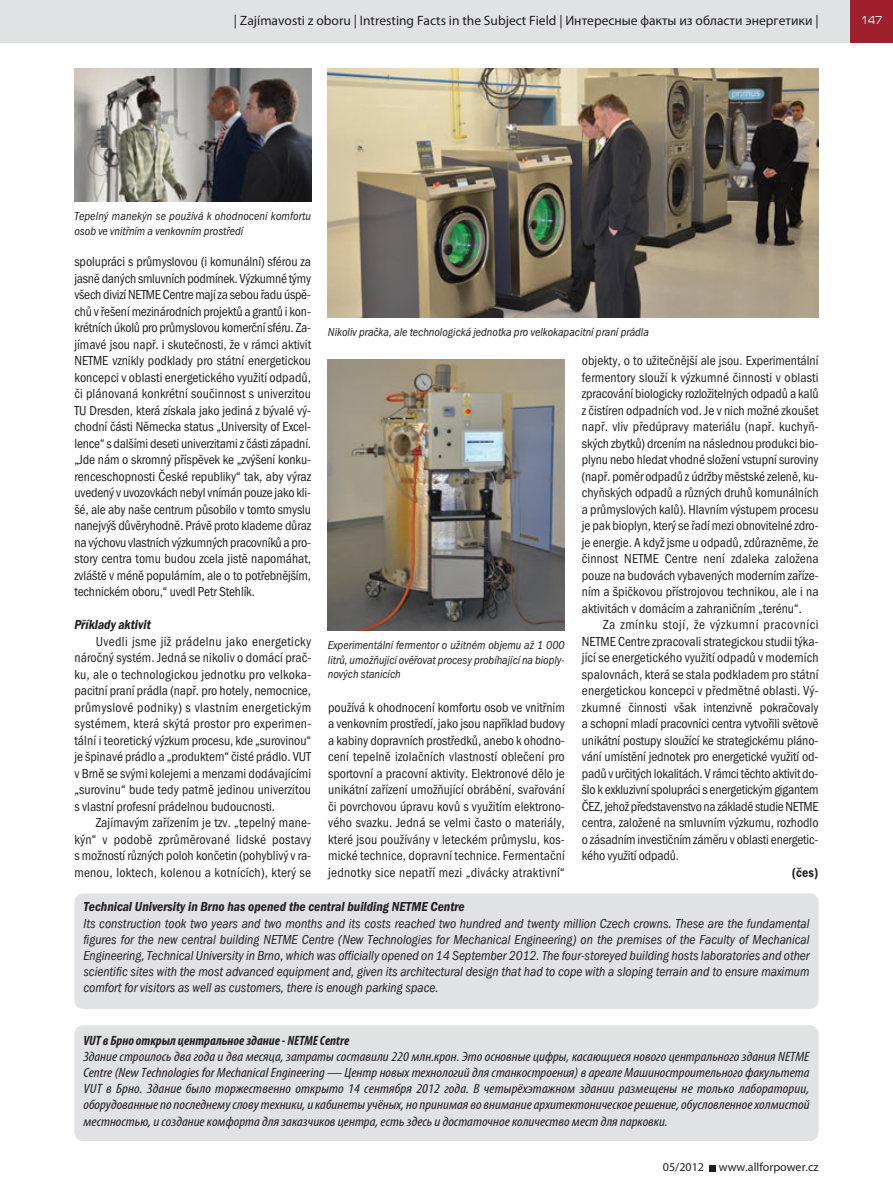
<style>
.page{position:relative;width:893px;height:1191px;background:#fff}
.page>*{position:absolute;margin:0;border:0;box-sizing:border-box;transform-origin:0 0}
.t1{font:13.5px/16.5px "Franklin Got Itc TOT Boo Con";color:#231f20;text-align:justify}
.t2{font:italic condensed 13.5px/16.2px "Myriad Pro";color:#231f20;text-align:justify;scale:1.12 1}
.t3{font:13.5px/16.2px "Franklin Got Itc TOT Boo Con Ita";color:#231f20;text-align:justify}
.t4{font:13.5px "Myriad Pro";color:#231f20}
.t5{font:13.5px "Franklin Got Itc TOT Dem Con Ita";color:#231f20}
.t6{font:italic 700 condensed 13.5px "Myriad Pro";color:#231f20}
.t7{font:13.5px "Franklin Got Itc TOT Dem Con";color:#231f20}
.t8{font:12px/14.4px "Franklin Got Itc TOT Boo Con Ita";color:#231f20}
.t9{font:12px "Myriad Pro";color:#231f20}
.t10{font:500 expanded 12px "Microgramma DOT";color:#fff;scale:.7 1}
</style>
<div class="page">
<div style="left:0;top:0;width:850px;height:43px;background:#e1e2e4"></div>
<div style="left:850px;top:0;width:43px;height:43px;background:#9f202c"></div>
<svg style="left:709px;top:1165px;width:6px;height:6px"></svg>
<div style="left:74px;top:893px;width:745px;height:116px;background:#e1e2e4;border-radius:9px"></div>
<div style="left:74px;top:1025px;width:745px;height:116px;background:#e1e2e4;border-radius:9px"></div>
<img style="left:328px;top:68px;width:490px;height:249px">
<img style="left:74px;top:68px;width:237px;height:134px">
<img style="left:328px;top:359px;width:237px;height:272px">
<p class="t4" style="left:234px;top:15px;width:586px">| Zajímavosti z oboru | Intresting Facts in the Subject Field | Интересные факты из области энергетики |</p>
<p class="t10" style="left:861px;top:13px;width:31px">147</p>
<p class="t8" style="left:74px;top:209px;width:238px">Tepelný manekýn se používá k ohodnocení komfortu osob ve vnitřním a venkovním prostředí</p>
<p class="t1" style="left:74px;top:253px;width:238px">spolupráci s průmyslovou (i komunální) sférou za jasně daných smluvních podmínek. Výzkumné týmy všech divizí NETME Centre mají za sebou řadu úspě&shy;chů v řešení mezinárodních projektů a grantů i kon&shy;krétních úkolů pro průmyslovou komerční sféru. Za&shy;jímavé jsou např. i skutečnosti, že v rámci aktivit NETME vznikly podklady pro státní energetickou koncepci v oblasti energetického využití odpadů, či plánovaná konkrétní součinnost s univerzitou TU Dresden, která získala jako jediná z bývalé vý&shy;chodní části Německa status „University of Excel&shy;lence“ s dalšími deseti univerzitami z části západní. „Jde nám o skromný příspěvek ke „zvýšení konku&shy;renceschopnosti České republiky“ tak, aby výraz uvedený v uvozovkách nebyl vnímán pouze jako kli&shy;šé, ale aby naše centrum působilo v tomto smyslu nanejvýš důvěryhodně. Právě proto klademe důraz na výchovu vlastních výzkumných pracovníků a pro&shy;story centra tomu budou zcela jistě napomáhat, zvláště v méně populárním, ale o to potřebnějším, technickém oboru,“ uvedl Petr Stehlík.</p>
<p class="t5" style="left:74px;top:617px;width:78px">Příklady aktivit</p>
<p class="t1" style="left:74px;top:633px;width:238px;text-indent:21px">Uvedli jsme již prádelnu jako energeticky náročný systém. Jedná se nikoliv o domácí prač&shy;ku, ale o technologickou jednotku pro velkoka&shy;pacitní praní prádla (např. pro hotely, nemocnice, průmyslové podniky) s vlastním energetickým systémem, která skýtá prostor pro experimen&shy;tální i teoretický výzkum procesu, kde „surovinou“ je špinavé prádlo a „produktem“ čisté prádlo. VUT v Brně se svými kolejemi a menzami dodávajícími „surovinu“ bude tedy patrně jedinou univerzitou s vlastní profesní prádelnou budoucnosti.</p>
<p class="t1" style="left:74px;top:814px;width:238px;text-indent:21px">Zajímavým zařízením je tzv. „tepelný mane&shy;kýn“ v podobě zprůměrované lidské postavy s možností různých poloh končetin (pohyblivý v ra&shy;menou, loktech, kolenou a kotnících), který se</p>
<p class="t8" style="left:328px;top:325px;width:322px">Nikoliv pračka, ale technologická jednotka pro velkokapacitní praní prádla</p>
<p class="t8" style="left:328px;top:638px;width:238px;text-align:justify">Experimentální fermentor o užitném objemu až 1 000 litrů, umožňující ověřovat procesy probíhající na bioply&shy;nových stanicích</p>
<p class="t1" style="left:328px;top:699px;width:238px">používá k ohodnocení komfortu osob ve vnitřním a venkovním prostředí, jako jsou například budovy a kabiny dopravních prostředků, anebo k ohodno&shy;cení tepelně izolačních vlastností oblečení pro sportovní a pracovní aktivity. Elektronové dělo je unikátní zařízení umožňující obrábění, svařování či povrchovou úpravu kovů s využitím elektrono&shy;vého svazku. Jedná se velmi často o materiály, které jsou používány v leteckém průmyslu, kos&shy;mické technice, dopravní technice. Fermentační jednotky sice nepatří mezi „divácky atraktivní“</p>
<p class="t1" style="left:582px;top:352px;width:238px">objekty, o to užitečnější ale jsou. Experimentální fermentory slouží k výzkumné činnosti v oblasti zpracování biologicky rozložitelných odpadů a kalů z čistíren odpadních vod. Je v nich možné zkoušet např. vliv předúpravy materiálu (např. kuchyň&shy;ských zbytků) drcením na následnou produkci bio&shy;plynu nebo hledat vhodné složení vstupní suroviny (např. poměr odpadů z údržby městské zeleně, ku&shy;chyňských odpadů a různých druhů komunálních a průmyslových kalů). Hlavním výstupem procesu je pak bioplyn, který se řadí mezi obnovitelné zdro&shy;je energie. A když jsme u odpadů, zdůrazněme, že činnost NETME Centre není zdaleka založena pouze na budovách vybavených moderním zaříze&shy;ním a špičkovou přístrojovou technikou, ale i na aktivitách v domácím a zahraničním „terénu“.</p>
<p class="t1" style="left:582px;top:616px;width:238px;text-indent:21px">Za zmínku stojí, že výzkumní pracovníci NETME Centre zpracovali strategickou studii týka&shy;jící se energetického využití odpadů v moderních spalovnách, která se stala podkladem pro státní energetickou koncepci v předmětné oblasti. Vý&shy;zkumné činnosti však intenzivně pokračovaly a schopní mladí pracovníci centra vytvořili světově unikátní postupy sloužící ke strategickému pláno&shy;vání umístění jednotek pro energetické využití od&shy;padů v určitých lokalitách. V rámci těchto aktivit do&shy;šlo k exkluzivní spolupráci s energetickým gigantem ČEZ, jehož představenstvo na základě studie NETME centra, založené na smluvním výzkumu, rozhodlo o zásadním investičním záměru v oblasti energetic&shy;kého využití odpadů.</p>
<p class="t7" style="left:792px;top:864px;width:28px">(čes)</p>
<p class="t5" style="left:83px;top:899px;width:383px">Technical University in Brno has opened the central building NETME Centre</p>
<p class="t3" style="left:83px;top:915px;width:728px">Its construction took two years and two months and its costs reached two hundred and twenty million Czech crowns. These are the fundamental figures for the new central building NETME Centre (New Technologies for Mechanical Engineering) on the premises of the Faculty of Mechanical Engineering, Technical University in Brno, which was officially opened on 14 September 2012. The four-storeyed building hosts laboratories and other scientific sites with the most advanced equipment and, given its architectural design that had to cope with a sloping terrain and to ensure maximum comfort for visitors as well as customers, there is enough parking space.</p>
<p class="t6" style="left:83px;top:1031px;width:267px">VUT в Брно открыл центральное здание - NETME Centre</p>
<p class="t2" style="left:83px;top:1048px;width:650px">Здание строилось два года и два месяца, затраты составили 220 млн.крон. Это основные цифры, касающиеся нового центрального здания NETME Centre (New Technologies for Mechanical Engineering — Центр новых технологий для станкостроения) в ареале Машиностроительного факультета VUT в Брно. Здание было торжественно открыто 14 сентября 2012 года. В четырёхэтажном здании размещены не только лаборатории, оборудованные по последнему слову техники, и кабинеты учёных, но принимая во внимание архитектоническое решение, обусловленное холмистой местностью, и создание комфорта для заказчиков центра, есть здесь и достаточное количество мест для парковки.</p>
<p class="t9" style="left:663px;top:1162px;width:157px">05/2012 www.allforpower.cz</p>
</div>
